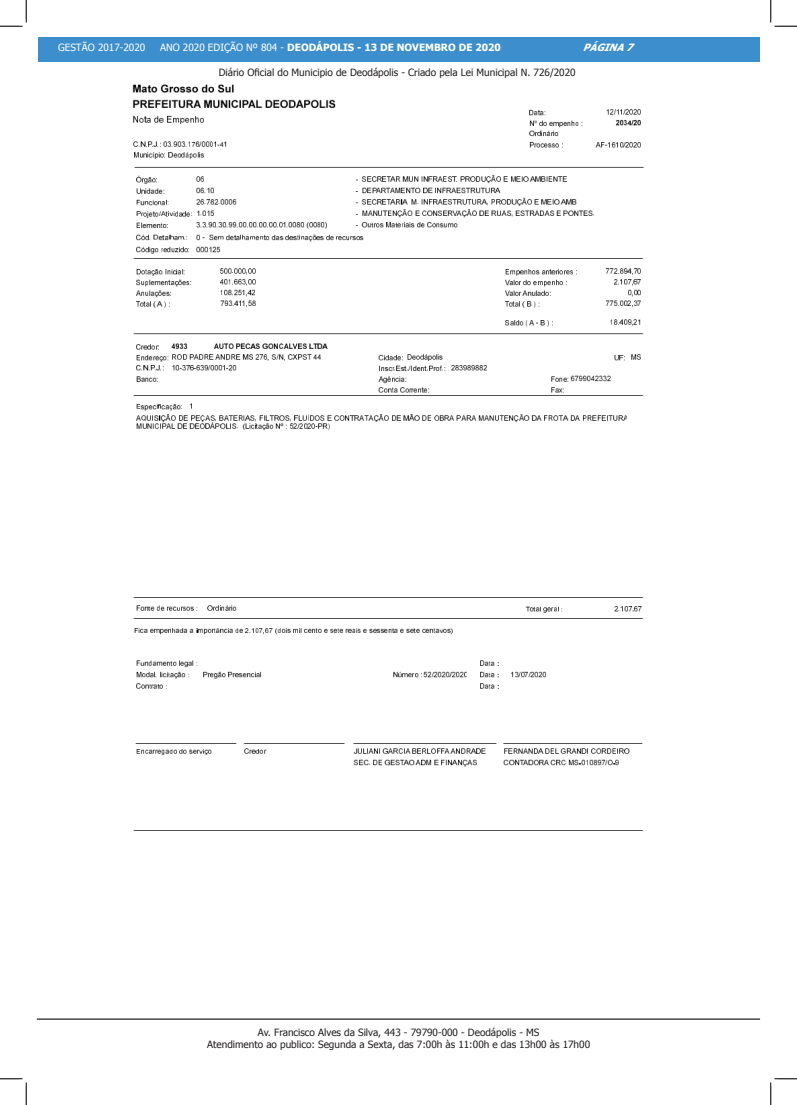
<style>
.page{position:relative;width:797px;height:1105px;background:#fff}
.page>*{position:absolute;margin:0;border:0;box-sizing:border-box;transform-origin:0 0}
.t1{font:10px/12px "Tahoma";color:#231f20;text-align:center}
.t2{font:700 10px "Tahoma";color:#fff}
.t3{font:10px "Tahoma";color:#fff}
.t4{font:italic 700 10px "Tahoma";color:#fff}
.s1{font-weight:400}
</style>
<div class="page">
<div style="left:38px;top:38px;width:721px;height:24px;background:#3c8ecc"></div>
<hr style="left:37px;top:1018px;width:723px;height:2px;background:#231f20">
<img style="left:133px;top:84px;width:511px;height:747px">
<svg style="left:0;top:0;width:27px;height:27px"></svg>
<svg style="left:0;top:1078px;width:27px;height:27px"></svg>
<svg style="left:770px;top:0;width:27px;height:27px"></svg>
<svg style="left:770px;top:1078px;width:27px;height:27px"></svg>
<p class="t3" style="left:58px;top:41px;width:89px">GESTÃO 2017-2020</p>
<p class="t2" style="left:160px;top:41px;width:342px"><span class="s1">ANO 2020 EDIÇÃO Nº 804 -</span> DEODÁPOLIS - 13 DE NOVEMBRO DE 2020</p>
<p class="t4" style="left:583px;top:41px;width:57px">PÁGINA7</p>
<p class="t1" style="left:219px;top:67px;width:358px">Diário Oficial do Municipio de Deodápolis - Criado pela Lei Municipal N. 726/2020</p>
<p class="t1" style="left:207px;top:1027px;width:384px">Av. Francisco Alves da Silva, 443 - 79790-000 - Deodápolis - MS<br>Atendimento ao publico: Segunda a Sexta, das 7:00h às 11:00h e das 13h00 às 17h00</p>
</div>
